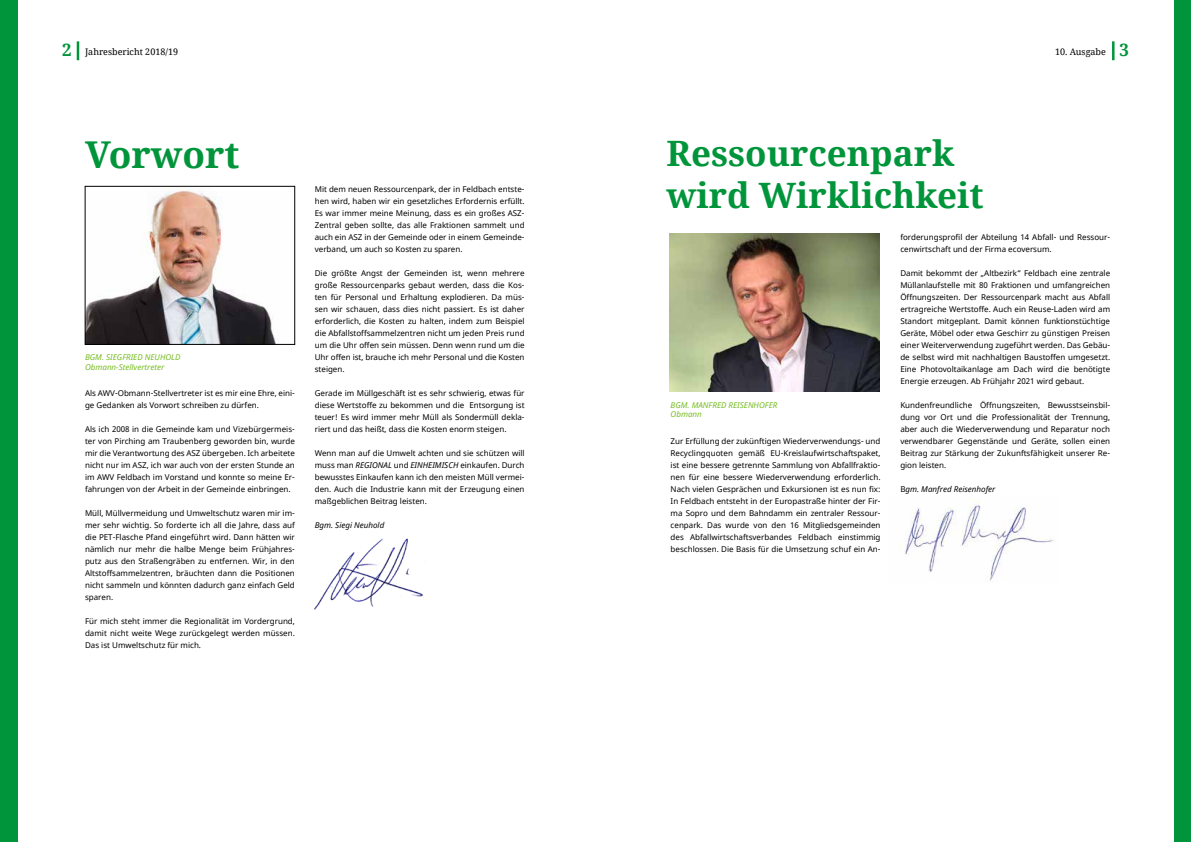
<style>
.page{position:relative;width:1191px;height:842px;background:#fff}
.page>*{position:absolute;margin:0;border:0;box-sizing:border-box;transform-origin:0 0}
.t1{font:700 37px "Noto Serif";color:#00953b}
.t2{font:700 35px/42px "Noto Serif";color:#00953b}
.t3{font:9px "Noto Serif";color:#000}
.t4{font:8px/12px "Noto Sans";color:#000;text-align:justify}
.t5{font:italic 8px/9.6px "Noto Sans";color:#76bc21}
.t6{font:italic 8px "Noto Sans";color:#000}
.s1{font-weight:700;font-size:17px;color:#00953b}
.s2{font-style:italic}
.s3{font-style:normal}
</style>
<div class="page">
<svg style="left:1112px;top:41px;width:2px;height:19px"></svg>
<div style="left:1174px;top:0;width:17px;height:842px;background:#00953b"></div>
<svg style="left:77px;top:41px;width:2px;height:19px"></svg>
<div style="left:0;top:0;width:17px;height:842px;background:#00953b"></div>
<img style="left:87px;top:188px;width:192px;height:154px">
<div style="left:85px;top:186px;width:210px;height:158px;border:1px solid #000"></div>
<img style="left:670px;top:233px;width:209px;height:159px">
<img style="left:314px;top:538px;width:109px;height:72px">
<img style="left:899px;top:499px;width:155px;height:82px">
<p class="t3" style="left:62px;top:46px;width:117px"><span class="s1">2</span> Jahresbericht 2018/19</p>
<p class="t3" style="left:1055px;top:46px;width:75px">10. Ausgabe <span class="s1">3</span></p>
<h1 class="t1" style="left:85px;top:128px;width:156px">Vorwort</h1>
<p class="t5" style="left:85px;top:352px;width:97px">BGM. SIEGFRIED NEUHOLD<br>Obmann-Stellvertreter</p>
<p class="t4" style="left:85px;top:387px;width:211px">Als AWV-Obmann-Stellvertreter ist es mir eine Ehre, eini&shy;ge Gedanken als Vorwort schreiben zu dürfen.</p>
<p class="t4" style="left:85px;top:423px;width:211px">Als ich 2008 in die Gemeinde kam und Vizebürgermeis&shy;ter von Pirching am Traubenberg geworden bin, wurde mir die Verantwortung des ASZ übergeben. Ich arbeitete nicht nur im ASZ, ich war auch von der ersten Stunde an im AWV Feldbach im Vorstand und konnte so meine Er&shy;fahrungen von der Arbeit in der Gemeinde einbringen.</p>
<p class="t4" style="left:85px;top:507px;width:211px">Müll, Müllvermeidung und Umweltschutz waren mir im&shy;mer sehr wichtig. So forderte ich all die Jahre, dass auf die PET-Flasche Pfand eingeführt wird. Dann hätten wir nämlich nur mehr die halbe Menge beim Frühjahres&shy;putz aus den Straßengräben zu entfernen. Wir, in den Altstoffsammelzentren, bräuchten dann die Positionen nicht sammeln und könnten dadurch ganz einfach Geld sparen.</p>
<p class="t4" style="left:85px;top:615px;width:211px">Für mich steht immer die Regionalität im Vordergrund, damit nicht weite Wege zurückgelegt werden müssen.<br>Das ist Umweltschutz für mich.</p>
<p class="t4" style="left:315px;top:183px;width:211px">Mit dem neuen Ressourcenpark, der in Feldbach entste&shy;hen wird, haben wir ein gesetzliches Erfordernis erfüllt.<br>Es war immer meine Meinung, dass es ein großes ASZ-Zentral geben sollte, das alle Fraktionen sammelt und auch ein ASZ in der Gemeinde oder in einem Gemeinde&shy;verband, um auch so Kosten zu sparen.</p>
<p class="t4" style="left:315px;top:267px;width:211px">Die größte Angst der Gemeinden ist, wenn mehrere große Ressourcenparks gebaut werden, dass die Kos&shy;ten für Personal und Erhaltung explodieren. Da müs&shy;sen wir schauen, dass dies nicht passiert. Es ist daher erforderlich, die Kosten zu halten, indem zum Beispiel die Abfallstoffsammelzentren nicht um jeden Preis rund um die Uhr offen sein müssen. Denn wenn rund um die Uhr offen ist, brauche ich mehr Personal und die Kosten steigen.</p>
<p class="t4" style="left:315px;top:387px;width:211px">Gerade im Müllgeschäft ist es sehr schwierig, etwas für diese Wertstoffe zu bekommen und die Entsorgung ist teuer! Es wird immer mehr Müll als Sondermüll dekla&shy;riert und das heißt, dass die Kosten enorm steigen.</p>
<p class="t4" style="left:315px;top:447px;width:211px">Wenn man auf die Umwelt achten und sie schützen will muss man <span class="s2">REGIONAL</span> und <span class="s2">EINHEIMISCH</span> einkaufen. Durch bewusstes Einkaufen kann ich den meisten Müll vermei&shy;den. Auch die Industrie kann mit der Erzeugung einen maßgeblichen Beitrag leisten.</p>
<p class="t6" style="left:315px;top:519px;width:71px">Bgm. Siegi Neuhold</p>
<h2 class="t2" style="left:666px;top:131px;width:319px">Ressourcenpark wird Wirklichkeit</h2>
<p class="t5" style="left:670px;top:400px;width:108px">BGM. MANFRED REISENHOFER<br>Obmann</p>
<p class="t4" style="left:670px;top:435px;width:211px">Zur Erfüllung der zukünftigen Wiederverwendungs- und Recyclingquoten gemäß EU-Kreislaufwirtschaftspaket, ist eine bessere getrennte Sammlung von Abfallfraktio&shy;nen für eine bessere Wiederverwendung erforderlich.<br>Nach vielen Gesprächen und Exkursionen ist es nun fix:<br>In Feldbach entsteht in der Europastraße hinter der Fir&shy;ma Sopro und dem Bahndamm ein zentraler Ressour&shy;cenpark. Das wurde von den 16 Mitgliedsgemeinden des Abfallwirtschaftsverbandes Feldbach einstimmig beschlossen. Die Basis für die Umsetzung schuf ein An-</p>
<p class="t4" style="left:900px;top:231px;width:211px">forderungsprofil der Abteilung 14 Abfall- und Ressour&shy;cenwirtschaft und der Firma ecoversum.</p>
<p class="t4" style="left:900px;top:267px;width:211px">Damit bekommt der „Altbezirk“ Feldbach eine zentrale Müllanlaufstelle mit 80 Fraktionen und umfangreichen Öffnungszeiten. Der Ressourcenpark macht aus Abfall ertragreiche Wertstoffe. Auch ein Reuse-Laden wird am Standort mitgeplant. Damit können funktionstüchtige Geräte, Möbel oder etwa Geschirr zu günstigen Preisen einer Weiterverwendung zugeführt werden. Das Gebäu&shy;de selbst wird mit nachhaltigen Baustoffen umgesetzt.<br>Eine Photovoltaikanlage am Dach wird die benötigte Energie erzeugen. Ab Frühjahr 2021 wird gebaut.</p>
<p class="t4" style="left:900px;top:399px;width:211px">Kundenfreundliche Öffnungszeiten, Bewusstseinsbil&shy;dung vor Ort und die Professionalität der Trennung, aber auch die Wiederverwendung und Reparatur noch verwendbarer Gegenstände und Geräte, sollen einen Beitrag zur Stärkung der Zukunftsfähigkeit unserer Re&shy;gion leisten.</p>
<p class="t6" style="left:900px;top:483px;width:97px"><span class="s3">B</span>gm. Manfred Reisenhofer</p>
</div>
